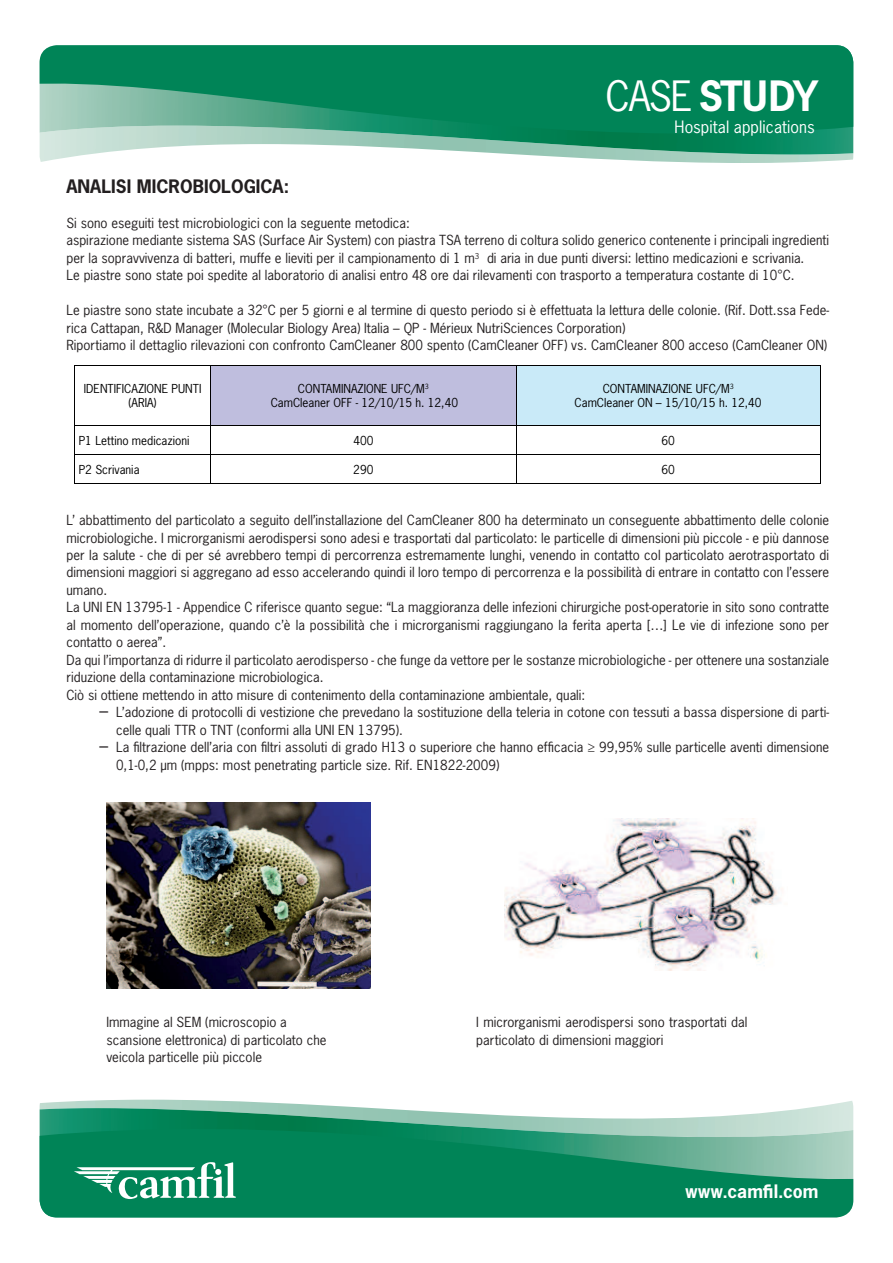
<style>
.page{position:relative;width:893px;height:1263px;background:#fff}
.page>*{position:absolute;margin:0;border:0;box-sizing:border-box;transform-origin:0 0}
.t1{font:700 39.3px "News Gothic Std";letter-spacing:-.045em;color:#fff}
.t2{font:700 17.55px "News Gothic Std";color:#231f20}
.t3{font:700 17.55px "News Gothic Std";color:#fff}
.t4{font:16.05px "News Gothic Std";letter-spacing:.005em;color:#fff}
.t5{font:13.05px/17.4px "News Gothic Std";color:#231f20}
.t6{font:11.7px/14px "News Gothic Std";color:#000;text-align:center}
.s1{font-weight:400}
.s2{font-size:17.55px}
</style>
<div class="page">
<div style="left:210px;top:366px;width:306px;height:60px;background:#bfbede"></div>
<div style="left:516px;top:366px;width:304px;height:60px;background:#c9eaf8"></div>
<hr style="left:74px;top:365px;width:136px;height:1px;background:#000">
<hr style="left:74px;top:366px;width:1px;height:59px;background:#000">
<hr style="left:210px;top:365px;width:306px;height:1px;background:#000">
<hr style="left:210px;top:366px;width:1px;height:59px;background:#000">
<hr style="left:516px;top:365px;width:304px;height:1px;background:#000">
<hr style="left:516px;top:366px;width:1px;height:59px;background:#000">
<hr style="left:819px;top:366px;width:1px;height:59px;background:#000">
<hr style="left:74px;top:425px;width:136px;height:1px;background:#000">
<hr style="left:210px;top:425px;width:306px;height:1px;background:#000">
<hr style="left:516px;top:425px;width:304px;height:1px;background:#000">
<hr style="left:74px;top:454px;width:136px;height:1px;background:#000">
<svg style="left:74px;top:426px;width:1px;height:57px"></svg>
<hr style="left:210px;top:454px;width:306px;height:1px;background:#000">
<svg style="left:210px;top:426px;width:1px;height:57px"></svg>
<hr style="left:516px;top:454px;width:304px;height:1px;background:#000">
<svg style="left:516px;top:426px;width:1px;height:57px"></svg>
<hr style="left:74px;top:483px;width:136px;height:1px;background:#000">
<hr style="left:210px;top:483px;width:306px;height:1px;background:#000">
<hr style="left:516px;top:483px;width:304px;height:1px;background:#000">
<img style="left:106px;top:802px;width:265px;height:186px">
<img style="left:504px;top:819px;width:276px;height:152px">
<svg style="left:40px;top:45px;width:813px;height:117px;background:#369c79"></svg>
<svg style="left:40px;top:1101px;width:813px;height:116px;background:#399e7b"></svg>
<svg style="left:74px;top:1162px;width:162px;height:37px"></svg>
<h1 class="t1" style="left:605px;top:72px;width:215px"><span class="s1">CASE</span> STUDY</h1>
<p class="t4" style="left:674px;top:120px;width:142px">Hospital applications</p>
<h2 class="t2" style="left:66px;top:176px;width:224px">ANALISI MICROBIOLOGICA:</h2>
<p class="t5" style="left:66px;top:215px;width:764px">Si sono eseguiti test microbiologici con la seguente metodica:<br>aspirazione mediante sistema SAS (Surface Air System) con piastra TSA terreno di coltura solido generico contenente i principali ingredienti per la sopravvivenza di batteri, muffe e lieviti per il campionamento di 1 m<sup>3</sup> di aria in due punti diversi: lettino medicazioni e scrivania.<br>Le piastre sono state poi spedite al laboratorio di analisi entro 48 ore dai rilevamenti con trasporto a temperatura costante di 10°C.</p>
<p class="t5" style="left:66px;top:303px;width:764px">Le piastre sono state incubate a 32°C per 5 giorni e al termine di questo periodo si è effettuata la lettura delle colonie. (Rif. Dott.ssa Fede&shy;rica Cattapan, R&amp;D Manager (Molecular Biology Area) Italia – QP - Mérieux NutriSciences Corporation)<br>Riportiamo il dettaglio rilevazioni con confronto CamCleaner 800 spento (CamCleaner OFF) vs. CamCleaner 800 acceso (CamCleaner ON)</p>
<p class="t6" style="left:84px;top:383px;width:119px">IDENTIFICAZIONE PUNTI (ARIA)</p>
<p class="t6" style="left:271px;top:383px;width:189px">CONTAMINAZIONE UFC/M<sup>3<br></sup>CamCleaner OFF - 12/10/15 h. 12,40</p>
<p class="t6" style="left:574px;top:383px;width:189px">CONTAMINAZIONE UFC/M<sup>3<br></sup>CamCleaner ON – 15/10/15 h. 12,40</p>
<p class="t6" style="left:79px;top:434px;width:112px">P1 Lettino medicazioni</p>
<p class="t6" style="left:353px;top:434px;width:22px">400</p>
<p class="t6" style="left:661px;top:434px;width:15px">60</p>
<p class="t6" style="left:79px;top:463px;width:62px">P2 Scrivania</p>
<p class="t6" style="left:353px;top:463px;width:22px">290</p>
<p class="t6" style="left:661px;top:463px;width:15px">60</p>
<p class="t5" style="left:66px;top:512px;width:764px">L’ abbattimento del particolato a seguito dell’installazione del CamCleaner 800 ha determinato un conseguente abbattimento delle colonie microbiologiche. I microrganismi aerodispersi sono adesi e trasportati dal particolato: le particelle di dimensioni più piccole - e più dannose per la salute - che di per sé avrebbero tempi di percorrenza estremamente lunghi, venendo in contatto col particolato aerotrasportato di dimensioni maggiori si aggregano ad esso accelerando quindi il loro tempo di percorrenza e la possibilità di entrare in contatto con l’essere umano.<br>La UNI EN 13795-1 - Appendice C riferisce quanto segue: “La maggioranza delle infezioni chirurgiche post-operatorie in sito sono contratte al momento dell’operazione, quando c’è la possibilità che i microrganismi raggiungano la ferita aperta […] Le vie di infezione sono per contatto o aerea”.<br>Da qui l’importanza di ridurre il particolato aerodisperso - che funge da vettore per le sostanze microbiologiche - per ottenere una sostanziale riduzione della contaminazione microbiologica.<br>Ciò si ottiene mettendo in atto misure di contenimento della contaminazione ambientale, quali:</p>
<p class="t5" style="left:116px;top:705px;width:714px;text-indent:-17px"><span class="s2">–</span> L’adozione di protocolli di vestizione che prevedano la sostituzione della teleria in cotone con tessuti a bassa dispersione di parti&shy;celle quali TTR o TNT (conformi alla UNI EN 13795).</p>
<p class="t5" style="left:116px;top:740px;width:714px;text-indent:-17px"><span class="s2">–</span> La filtrazione dell’aria con filtri assoluti di grado H13 o superiore che hanno efficacia ≥ 99,95% sulle particelle aventi dimensione<br>0,1-0,2 µm (mpps: most penetrating particle size. Rif. EN1822-2009)</p>
<p class="t5" style="left:106px;top:1015px;width:222px">Immagine al SEM (microscopio a scansione elettronica) di particolato che veicola particelle più piccole</p>
<p class="t5" style="left:476px;top:1015px;width:273px">I microrganismi aerodispersi sono trasportati dal particolato di dimensioni maggiori</p>
<h2 class="t3" style="left:685px;top:1181px;width:135px">www.camfil.com</h2>
</div>
